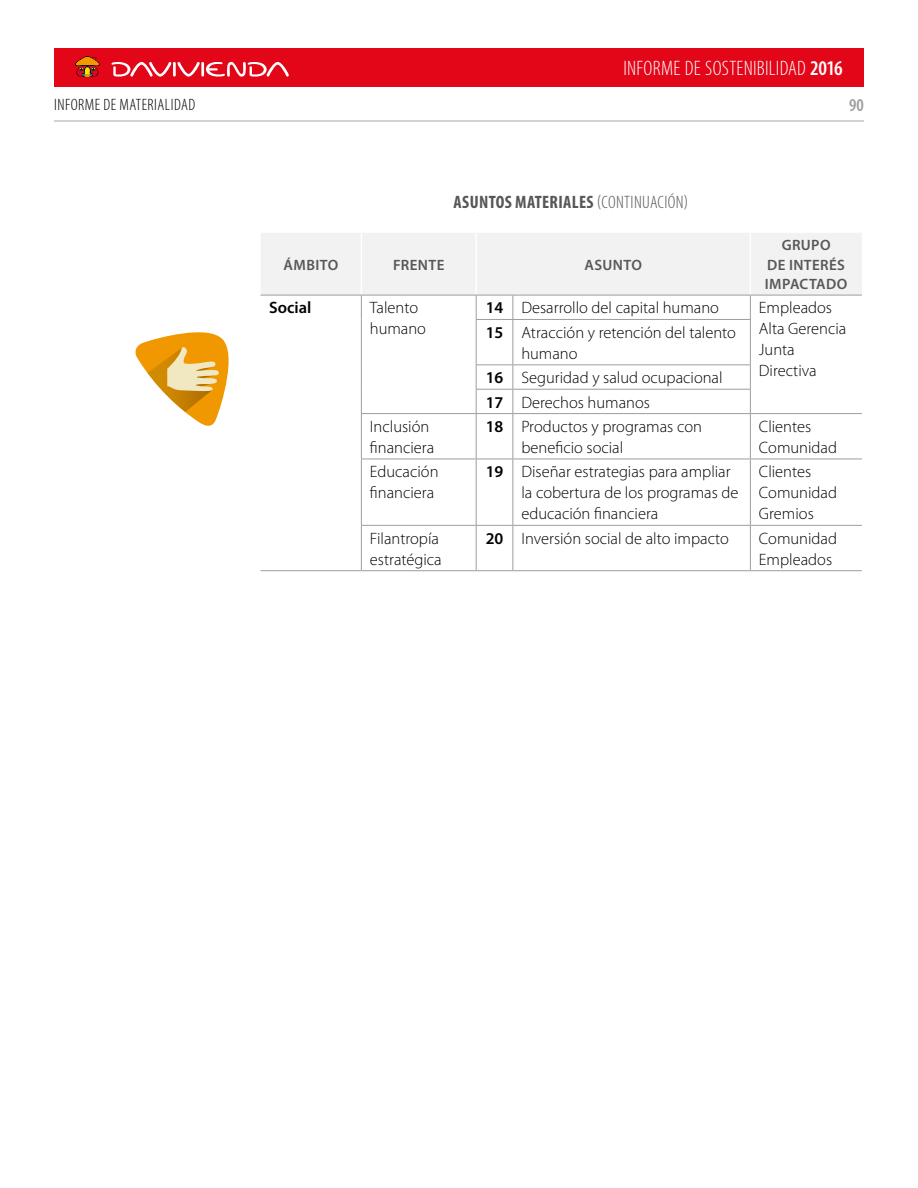
<style>
.page{position:relative;width:918px;height:1188px;background:#fff}
.page>*{position:absolute;margin:0;border:0;box-sizing:border-box;transform-origin:0 0}
.t1{font:300 condensed 21px "Myriad Pro";letter-spacing:.015em;color:#fff}
.t2{font:700 condensed 18px "Myriad Pro";letter-spacing:.02em;color:#575756}
.t3{font:600 condensed 18px "Myriad Pro";color:#9d9d9c}
.t4{font:300 16.5px/21px "Myriad Pro";color:#000}
.t5{font:300 condensed 16.5px "Myriad Pro";letter-spacing:.03em;color:#000}
.t6{font:600 16.5px "Myriad Pro";color:#000}
.t7{font:600 15px/19.5px "Myriad Pro";letter-spacing:.025em;color:#575756;text-align:center}
.s1{font-weight:600}
.s2{font-weight:300}
</style>
<div class="page">
<div style="left:54px;top:48px;width:810px;height:38px;background:#e30518"></div>
<hr style="left:54px;top:120px;width:810px;height:2px;background:#c6c6c6">
<svg style="left:111px;top:61px;width:178px;height:16px"></svg>
<svg style="left:75px;top:56px;width:25px;height:22px"></svg>
<hr style="left:261px;top:570px;width:100px;height:1px;background:#9d9d9c">
<hr style="left:361px;top:319px;width:1px;height:46px;background:#9d9d9c">
<svg style="left:361px;top:365px;width:1px;height:48px"></svg>
<svg style="left:261px;top:233px;width:601px;height:86px"></svg>
<hr style="left:476px;top:319px;width:37px;height:1px;background:#9d9d9c">
<hr style="left:476px;top:320px;width:1px;height:44px;background:#9d9d9c">
<hr style="left:513px;top:319px;width:238px;height:1px;background:#9d9d9c">
<hr style="left:512px;top:320px;width:1px;height:44px;background:#9d9d9c">
<hr style="left:750px;top:320px;width:1px;height:44px;background:#9d9d9c">
<hr style="left:476px;top:364px;width:37px;height:1px;background:#9d9d9c">
<hr style="left:513px;top:364px;width:238px;height:1px;background:#9d9d9c">
<hr style="left:476px;top:389px;width:37px;height:1px;background:#9d9d9c">
<svg style="left:476px;top:365px;width:1px;height:48px"></svg>
<hr style="left:513px;top:389px;width:238px;height:1px;background:#9d9d9c">
<svg style="left:512px;top:365px;width:1px;height:48px"></svg>
<svg style="left:750px;top:365px;width:1px;height:48px"></svg>
<hr style="left:361px;top:413px;width:115px;height:1px;background:#9d9d9c">
<hr style="left:361px;top:414px;width:1px;height:45px;background:#9d9d9c">
<hr style="left:476px;top:413px;width:37px;height:1px;background:#9d9d9c">
<hr style="left:476px;top:414px;width:1px;height:45px;background:#9d9d9c">
<hr style="left:513px;top:413px;width:237px;height:1px;background:#9d9d9c">
<hr style="left:512px;top:414px;width:1px;height:45px;background:#9d9d9c">
<hr style="left:750px;top:413px;width:112px;height:1px;background:#9d9d9c">
<hr style="left:750px;top:414px;width:1px;height:45px;background:#9d9d9c">
<hr style="left:361px;top:459px;width:115px;height:1px;background:#9d9d9c">
<hr style="left:361px;top:459px;width:1px;height:66px;background:#9d9d9c">
<hr style="left:476px;top:459px;width:37px;height:1px;background:#9d9d9c">
<hr style="left:476px;top:459px;width:1px;height:66px;background:#9d9d9c">
<hr style="left:513px;top:459px;width:237px;height:1px;background:#9d9d9c">
<hr style="left:512px;top:459px;width:1px;height:66px;background:#9d9d9c">
<hr style="left:750px;top:459px;width:112px;height:1px;background:#9d9d9c">
<hr style="left:750px;top:459px;width:1px;height:66px;background:#9d9d9c">
<hr style="left:361px;top:525px;width:115px;height:1px;background:#9d9d9c">
<hr style="left:361px;top:526px;width:1px;height:44px;background:#9d9d9c">
<hr style="left:476px;top:525px;width:37px;height:1px;background:#9d9d9c">
<hr style="left:476px;top:526px;width:1px;height:44px;background:#9d9d9c">
<hr style="left:513px;top:525px;width:237px;height:1px;background:#9d9d9c">
<hr style="left:512px;top:526px;width:1px;height:44px;background:#9d9d9c">
<hr style="left:750px;top:525px;width:112px;height:1px;background:#9d9d9c">
<hr style="left:750px;top:526px;width:1px;height:44px;background:#9d9d9c">
<hr style="left:361px;top:570px;width:115px;height:1px;background:#9d9d9c">
<hr style="left:476px;top:570px;width:37px;height:1px;background:#9d9d9c">
<hr style="left:513px;top:570px;width:237px;height:1px;background:#9d9d9c">
<hr style="left:750px;top:570px;width:112px;height:1px;background:#9d9d9c">
<hr style="left:361px;top:233px;width:1px;height:62px;background:#fff">
<hr style="left:475px;top:233px;width:2px;height:62px;background:#fff">
<hr style="left:750px;top:233px;width:1px;height:62px;background:#fff">
<hr style="left:261px;top:295px;width:100px;height:1px;background:#9d9d9c">
<hr style="left:361px;top:295px;width:115px;height:1px;background:#9d9d9c">
<hr style="left:476px;top:295px;width:37px;height:1px;background:#9d9d9c">
<hr style="left:513px;top:295px;width:237px;height:1px;background:#9d9d9c">
<hr style="left:750px;top:295px;width:112px;height:1px;background:#9d9d9c">
<svg style="left:135px;top:332px;width:94px;height:94px"></svg>
<p class="t1" style="left:623px;top:56px;width:221px">INFORME DE SOSTENIBILIDAD <span class="s1">2016</span></p>
<p class="t5" style="left:54px;top:95px;width:143px">INFORME DE MATERIALIDAD</p>
<p class="t3" style="left:849px;top:94px;width:16px">90</p>
<p class="t2" style="left:454px;top:190px;width:236px">ASUNTOS MATERIALES <span class="s2">(CONTINUACIÓN)</span></p>
<p class="t7" style="left:284px;top:254px;width:56px">ÁMBITO</p>
<p class="t7" style="left:393px;top:254px;width:53px">FRENTE</p>
<p class="t7" style="left:585px;top:254px;width:59px">ASUNTO</p>
<p class="t7" style="left:765px;top:235px;width:84px">GRUPO<br>DE INTERÉS<br>IMPACTADO</p>
<p class="t6" style="left:269px;top:297px;width:44px">SOCIAL</p>
<p class="t4" style="left:370px;top:297px;width:58px">Talento humano</p>
<p class="t4" style="left:486px;top:297px;width:235px"><span class="s1">14</span> Desarrollo del capital humano</p>
<p class="t4" style="left:759px;top:297px;width:89px">Empleados<br>Alta Gerencia<br>Junta<br>Directiva</p>
<p class="t4" style="left:521px;top:322px;width:216px;text-indent:-36px"><span class="s1">15</span> Atracción y retención del talento humano</p>
<p class="t4" style="left:486px;top:365px;width:238px;line-height:24.3px"><span class="s1">16</span> Seguridad y salud ocupacional<br><span class="s1">17</span> Derechos humanos</p>
<p class="t4" style="left:370px;top:416px;width:66px">Inclusión financiera</p>
<p class="t4" style="left:521px;top:416px;width:182px;text-indent:-36px"><span class="s1">18</span> Productos y programas con beneficio social</p>
<p class="t4" style="left:759px;top:416px;width:80px">Clientes<br>Comunidad</p>
<p class="t4" style="left:370px;top:461px;width:70px">Educación financiera</p>
<p class="t4" style="left:521px;top:461px;width:219px;text-indent:-36px"><span class="s1">19</span> Diseñar estrategias para ampliar la cobertura de los programas de educación financiera</p>
<p class="t4" style="left:759px;top:461px;width:80px">Clientes<br>Comunidad<br>Gremios</p>
<p class="t4" style="left:370px;top:528px;width:73px">Filantropía estratégica</p>
<p class="t4" style="left:486px;top:528px;width:245px"><span class="s1">20</span> Inversión social de alto impacto</p>
<p class="t4" style="left:759px;top:528px;width:80px">Comunidad<br>Empleados</p>
</div>
